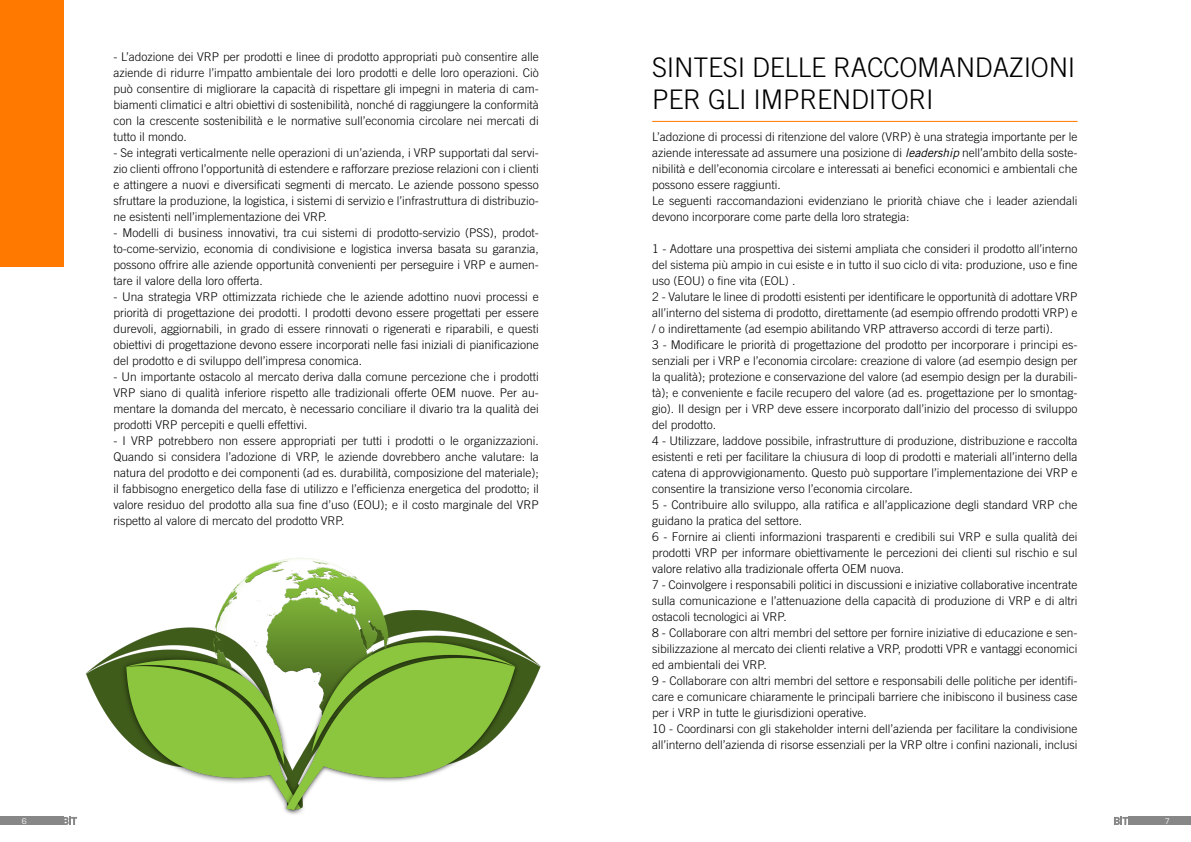
<style>
.page{position:relative;width:1191px;height:842px;background:#fff}
.page>*{position:absolute;margin:0;border:0;box-sizing:border-box;transform-origin:0 0}
.t1{font:300 27px/32px "Trade Gothic";letter-spacing:-.01em;color:#000}
.t2{font:300 12px/16px "Trade Gothic";color:#000;text-align:justify}
.t3{font:8.1px "Panton";color:#fff}
.s1{font-weight:400;font-style:italic}
</style>
<div class="page">
<hr style="left:652px;top:121px;width:425px;height:1px;background:#ff7800">
<img style="left:58px;top:558px;width:483px;height:259px">
<div style="left:0;top:0;width:64px;height:267px;background:#ff7800"></div>
<svg style="left:63px;top:817px;width:14px;height:8px"></svg>
<div style="left:0;top:817px;width:63px;height:8px;background:#878787"></div>
<svg style="left:1114px;top:817px;width:14px;height:8px"></svg>
<div style="left:1128px;top:817px;width:63px;height:8px;background:#878787"></div>
<p class="t2" style="left:113px;top:49px;width:427px">- L’adozione dei VRP per prodotti e linee di prodotto appropriati può consentire alle aziende di ridurre l’impatto ambientale dei loro prodotti e delle loro operazioni. Ciò può consentire di migliorare la capacità di rispettare gli impegni in materia di cam&shy;biamenti climatici e altri obiettivi di sostenibilità, nonché di raggiungere la conformità con la crescente sostenibilità e le normative sull’economia circolare nei mercati di tutto il mondo.</p>
<p class="t2" style="left:113px;top:145px;width:427px">- Se integrati verticalmente nelle operazioni di un’azienda, i VRP supportati dal servi&shy;zio clienti offrono l’opportunità di estendere e rafforzare preziose relazioni con i clienti e attingere a nuovi e diversificati segmenti di mercato. Le aziende possono spesso sfruttare la produzione, la logistica, i sistemi di servizio e l’infrastruttura di distribuzio&shy;ne esistenti nell’implementazione dei VRP.</p>
<p class="t2" style="left:113px;top:225px;width:427px">- Modelli di business innovativi, tra cui sistemi di prodotto-servizio (PSS), prodot&shy;to-come-servizio, economia di condivisione e logistica inversa basata su garanzia, possono offrire alle aziende opportunità convenienti per perseguire i VRP e aumen&shy;tare il valore della loro offerta.</p>
<p class="t2" style="left:113px;top:289px;width:427px">- Una strategia VRP ottimizzata richiede che le aziende adottino nuovi processi e priorità di progettazione dei prodotti. I prodotti devono essere progettati per essere durevoli, aggiornabili, in grado di essere rinnovati o rigenerati e riparabili, e questi obiettivi di progettazione devono essere incorporati nelle fasi iniziali di pianificazione del prodotto e di sviluppo dell’impresa conomica.</p>
<p class="t2" style="left:113px;top:369px;width:427px">- Un importante ostacolo al mercato deriva dalla comune percezione che i prodotti VRP siano di qualità inferiore rispetto alle tradizionali offerte OEM nuove. Per au&shy;mentare la domanda del mercato, è necessario conciliare il divario tra la qualità dei prodotti VRP percepiti e quelli effettivi.</p>
<p class="t2" style="left:113px;top:433px;width:427px">- I VRP potrebbero non essere appropriati per tutti i prodotti o le organizzazioni.<br>Quando si considera l’adozione di VRP, le aziende dovrebbero anche valutare: la natura del prodotto e dei componenti (ad es. durabilità, composizione del materiale); il fabbisogno energetico della fase di utilizzo e l’efficienza energetica del prodotto; il valore residuo del prodotto alla sua fine d’uso (EOU); e il costo marginale del VRP rispetto al valore di mercato del prodotto VRP.</p>
<h1 class="t1" style="left:652px;top:51px;width:425px">SINTESI DELLE RACCOMANDAZIONI<br>PER GLI IMPRENDITORI</h1>
<p class="t2" style="left:652px;top:129px;width:427px;text-align:left">L’adozione di processi di ritenzione del valore (VRP) è una strategia importante per le aziende interessate ad assumere una posizione di <span class="s1">leadership</span> nell’ambito della soste&shy;nibilità e dell’economia circolare e interessati ai benefici economici e ambientali che possono essere raggiunti.<br>Le seguenti raccomandazioni evidenziano le priorità chiave che i leader aziendali devono incorporare come parte della loro strategia:</p>
<p class="t2" style="left:652px;top:241px;width:427px;text-align:left">1 - Adottare una prospettiva dei sistemi ampliata che consideri il prodotto all’interno del sistema più ampio in cui esiste e in tutto il suo ciclo di vita: produzione, uso e fine uso (EOU) o fine vita (EOL) .<br>2 - Valutare le linee di prodotti esistenti per identificare le opportunità di adottare VRP all’interno del sistema di prodotto, direttamente (ad esempio offrendo prodotti VRP) e / o indirettamente (ad esempio abilitando VRP attraverso accordi di terze parti).<br>3 - Modificare le priorità di progettazione del prodotto per incorporare i principi es&shy;senziali per i VRP e l’economia circolare: creazione di valore (ad esempio design per la qualità); protezione e conservazione del valore (ad esempio design per la durabili&shy;tà); e conveniente e facile recupero del valore (ad es. progettazione per lo smontag&shy;gio). Il design per i VRP deve essere incorporato dall’inizio del processo di sviluppo del prodotto.<br>4 - Utilizzare, laddove possibile, infrastrutture di produzione, distribuzione e raccolta esistenti e reti per facilitare la chiusura di loop di prodotti e materiali all’interno della catena di approvvigionamento. Questo può supportare l’implementazione dei VRP e consentire la transizione verso l’economia circolare.<br>5 - Contribuire allo sviluppo, alla ratifica e all’applicazione degli standard VRP che guidano la pratica del settore.<br>6 - Fornire ai clienti informazioni trasparenti e credibili sui VRP e sulla qualità dei prodotti VRP per informare obiettivamente le percezioni dei clienti sul rischio e sul valore relativo alla tradizionale offerta OEM nuova.<br>7 - Coinvolgere i responsabili politici in discussioni e iniziative collaborative incentrate sulla comunicazione e l’attenuazione della capacità di produzione di VRP e di altri ostacoli tecnologici ai VRP.<br>8 - Collaborare con altri membri del settore per fornire iniziative di educazione e sen&shy;sibilizzazione al mercato dei clienti relative a VRP, prodotti VPR e vantaggi economici ed ambientali dei VRP.<br>9 - Collaborare con altri membri del settore e responsabili delle politiche per identifi&shy;care e comunicare chiaramente le principali barriere che inibiscono il business case per i VRP in tutte le giurisdizioni operative.<br>10 - Coordinarsi con gli stakeholder interni dell’azienda per facilitare la condivisione all’interno dell’azienda di risorse essenziali per la VRP oltre i confini nazionali, inclusi</p>
<p class="t3" style="left:22px;top:816px;width:6px">6</p>
<p class="t3" style="left:1165px;top:816px;width:6px">7</p>
</div>
